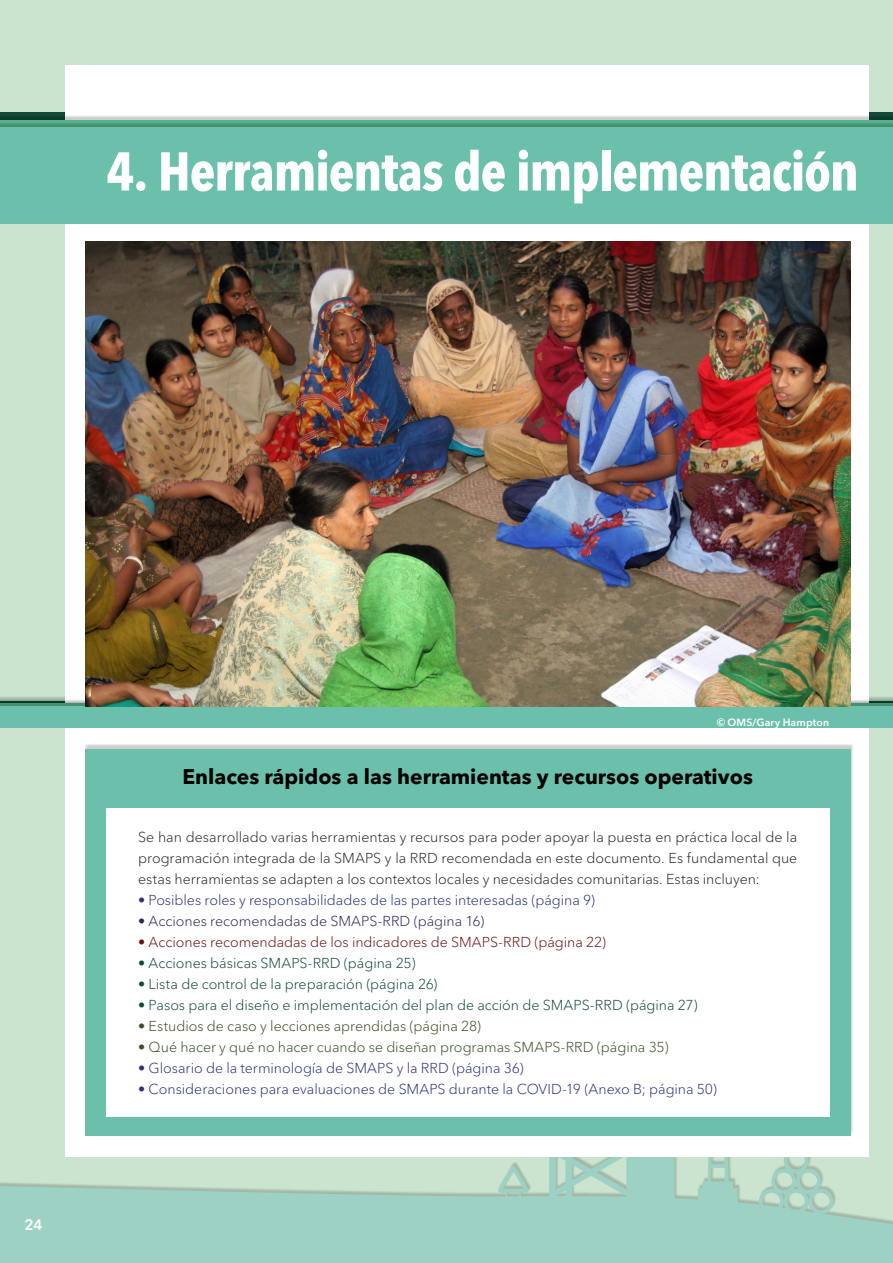
<style>
.page{position:relative;width:893px;height:1263px;background:#cbe4d0}
.page>*{position:absolute;margin:0;border:0;box-sizing:border-box;transform-origin:0 0}
.t1{font:700 condensed 54px "Avenir Next LT Pro";letter-spacing:-.02em;color:#fff}
.t2{font:700 21px "Avenir Next LT Pro";color:#000}
.t3{font:600 15px "Avenir Next LT Pro";color:#fff}
.t4{font:300 14.25px/21px "Avenir Next LT Pro";color:#272727;text-align:justify}
.t5{font:300 14.25px "Avenir Next LT Pro";color:#2a327f}
.t6{font:300 14.25px "Avenir Next LT Pro";color:#124939}
.t7{font:300 14.25px "Avenir Next LT Pro";letter-spacing:-.005em;color:#3a4f24}
.t8{font:300 14.25px "Avenir Next LT Pro";color:#6e1011}
.t9{font:300 14.25px "Avenir Next LT Pro";color:#32245e}
.t10{font:600 10.5px "Avenir Next LT Pro";letter-spacing:.015em;color:#fff}
</style>
<div class="page">
<svg style="left:0;top:1157px;width:893px;height:106px;fill:#9cd1c3"></svg>
<div style="left:65px;top:66px;width:804px;height:1091px;background:#fff"></div>
<div style="left:0;top:114px;width:893px;height:100px;background:#000;opacity:.2"></div>
<div style="left:0;top:120px;width:893px;height:96px;background:#55b28c"></div>
<div style="left:0;top:122px;width:893px;height:100px;background:#000;opacity:.2"></div>
<div style="left:0;top:128px;width:893px;height:96px;background:#6bc0ac"></div>
<div style="left:0;top:701px;width:893px;height:26px;background:#000;opacity:.2"></div>
<div style="left:0;top:706px;width:893px;height:22px;background:#6bc0ac"></div>
<div style="left:85px;top:749px;width:765px;height:386px;background:#6bc0ac"></div>
<div style="left:106px;top:808px;width:723px;height:308px;background:#fff"></div>
<img style="left:85px;top:241px;width:765px;height:465px">
<h1 class="t1" style="left:106px;top:138px;width:754px">4. Herramientas de implementación</h1>
<p class="t3" style="left:25px;top:1216px;width:20px">24</p>
<p class="t10" style="left:717px;top:716px;width:114px">© OMS/Gary Hampton</p>
<h2 class="t2" style="left:183px;top:763px;width:572px">Enlaces rápidos a las herramientas y recursos operativos</h2>
<p class="t4" style="left:138px;top:826px;width:661px">Se han desarrollado varias herramientas y recursos para poder apoyar la puesta en práctica local de la programación integrada de la SMAPS y la RRD recomendada en este documento. Es fundamental que estas herramientas se adapten a los contextos locales y necesidades comunitarias. Estas incluyen:</p>
<p class="t5" style="left:138px;top:891px;width:458px">• Posibles roles y responsabilidades de las partes interesadas (página 9)</p>
<p class="t9" style="left:138px;top:912px;width:348px">• Acciones recomendadas de SMAPS-RRD (página 16)</p>
<p class="t8" style="left:138px;top:933px;width:469px">• Acciones recomendadas de los indicadores de SMAPS-RRD (página 22)</p>
<p class="t6" style="left:138px;top:954px;width:279px">• Acciones básicas SMAPS-RRD (página 25)</p>
<p class="t6" style="left:138px;top:975px;width:301px">• Lista de control de la preparación (página 26)</p>
<p class="t6" style="left:138px;top:996px;width:561px">• Pasos para el diseño e implementación del plan de acción de SMAPS-RRD (página 27)</p>
<p class="t7" style="left:138px;top:1017px;width:344px">• Estudios de caso y lecciones aprendidas (página 28)</p>
<p class="t7" style="left:138px;top:1038px;width:532px">• Qué hacer y qué no hacer cuando se diseñan programas SMAPS-RRD (página 35)</p>
<p class="t5" style="left:138px;top:1059px;width:387px">• Glosario de la terminología de SMAPS y la RRD (página 36)</p>
<p class="t5" style="left:138px;top:1080px;width:580px">• Consideraciones para evaluaciones de SMAPS durante la COVID-19 (Anexo B; página 50)</p>
</div>
